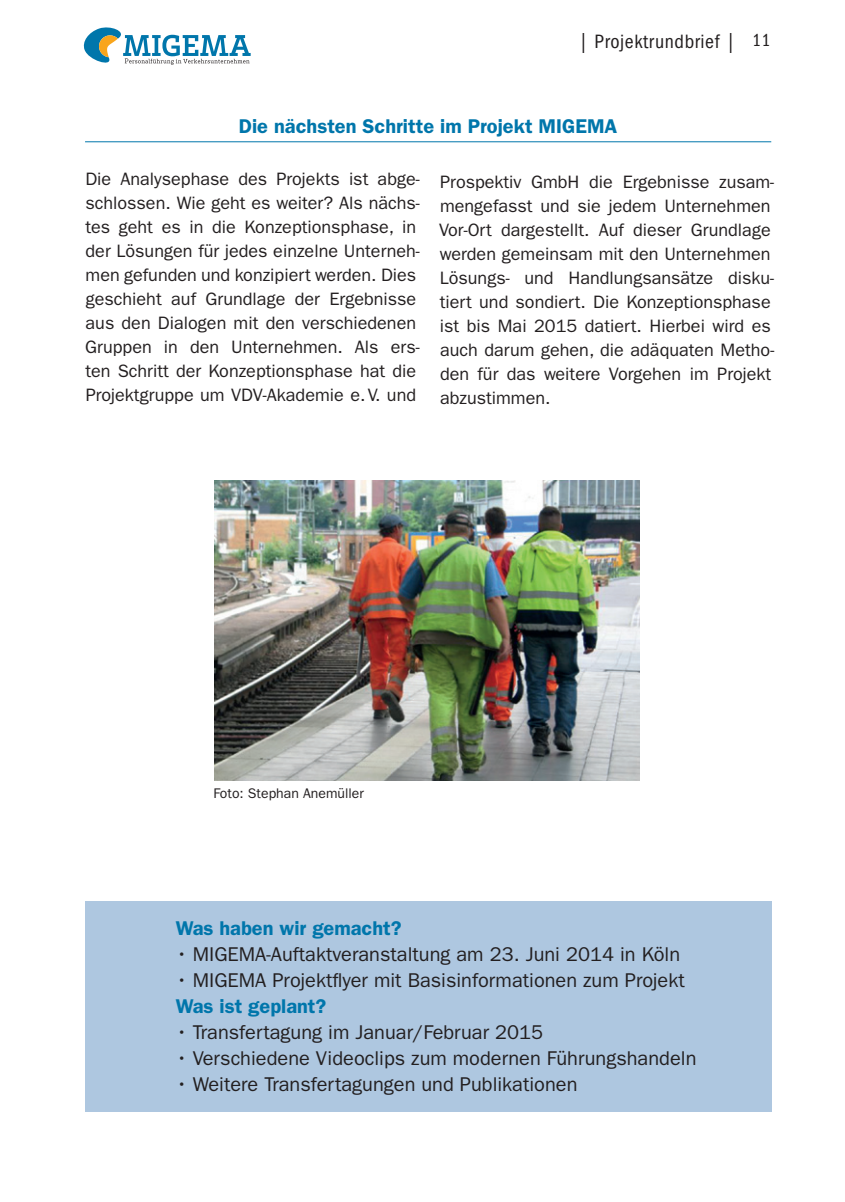
<style>
.page{position:relative;width:845px;height:1202px;background:#fff}
.page>*{position:absolute;margin:0;border:0;box-sizing:border-box;transform-origin:0 0}
.t1{font:20px "ITC Franklin Gothic Std";color:#231f20}
.t2{font:600 20px "ITC Franklin Gothic Std";color:#0076ab}
.t3{font:condensed 20px "ITC Franklin Gothic Std";letter-spacing:.03em;color:#231f20}
.t4{font:18px/24px "ITC Franklin Gothic Std";color:#231f20}
.t5{font:14px "ITC Franklin Gothic Std";color:#231f20}
.s1{font-size:18px}
</style>
<div class="page">
<svg style="left:83px;top:27px;width:168px;height:38px"></svg>
<div style="left:85px;top:901px;width:686px;height:210px;background:#aec7e0"></div>
<hr style="left:85px;top:141px;width:686px;height:1px;background:#0076ab">
<img style="left:215px;top:480px;width:425px;height:301px">
<p class="t3" style="left:578px;top:30px;width:194px">| Projektrundbrief | <span class="s1">11</span></p>
<p class="t2" style="left:239px;top:114px;width:380px">Die nächsten Schritte im Projekt MIGEMA</p>
<p class="t4" style="left:85px;top:167px;width:336px">Die Analysephase des Projekts ist abge&shy;schlossen. Wie geht es weiter? Als nächs&shy;tes geht es in die Konzeptionsphase, in der Lösungen für jedes einzelne Unterneh&shy;men gefunden und konzipiert werden. Dies geschieht auf Grundlage der Ergebnisse aus den Dialogen mit den verschiedenen Gruppen in den Unternehmen. Als ers&shy;ten Schritt der Konzeptionsphase hat die Projektgruppe um VDV-Akademie e. V. und</p>
<p class="t4" style="left:439px;top:170px;width:336px">Prospektiv GmbH die Ergebnisse zusam&shy;mengefasst und sie jedem Unternehmen Vor-Ort dargestellt. Auf dieser Grundlage werden gemeinsam mit den Unternehmen Lösungs- und Handlungsansätze disku&shy;tiert und sondiert. Die Konzeptionsphase ist bis Mai 2015 datiert. Hierbei wird es auch darum gehen, die adäquaten Metho&shy;den für das weitere Vorgehen im Projekt abzustimmen.</p>
<p class="t5" style="left:213px;top:785px;width:152px">Foto: Stephan Anemüller</p>
<p class="t2" style="left:176px;top:916px;width:227px">Was haben wir gemacht?</p>
<p class="t1" style="left:176px;top:943px;width:506px">• MIGEMA-Auftaktveranstaltung am 23. Juni 2014 in Köln</p>
<p class="t1" style="left:176px;top:969px;width:510px">• MIGEMA Projektflyer mit Basisinformationen zum Projekt</p>
<p class="t2" style="left:176px;top:994px;width:152px">Was ist geplant?</p>
<p class="t1" style="left:176px;top:1021px;width:369px">• Transfertagung im Januar/Februar 2015</p>
<p class="t1" style="left:176px;top:1047px;width:522px">• Verschiedene Videoclips zum modernen Führungshandeln</p>
<p class="t1" style="left:176px;top:1073px;width:403px">• Weitere Transfertagungen und Publikationen</p>
</div>
